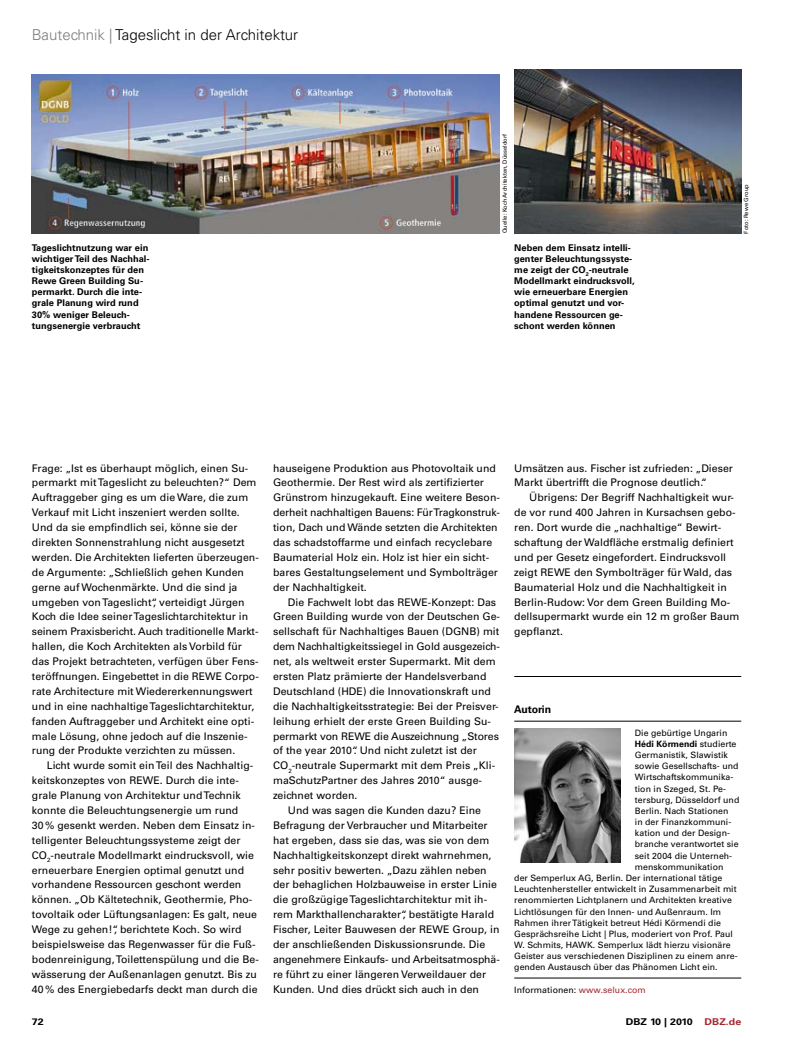
<style>
.page{position:relative;width:798px;height:1053px;background:#fff}
.page>*{position:absolute;margin:0;border:0;box-sizing:border-box;transform-origin:0 0}
.t1{font:300 15px "Univers LT Std";color:#000}
.t2{font:10.5px/14.9px "Univers LT Std";letter-spacing:.005em;color:#000}
.t3{font:700 10.5px "Univers LT Std";letter-spacing:-.005em;color:#000}
.t4{font:700 9.38px "Univers LT Std";letter-spacing:-.025em;color:#000;scale:1.13 1}
.t5{font:700 9.38px "Univers LT Std";color:#a52933;scale:1.13 1}
.t6{font:700 9.38px "Univers LT Std";letter-spacing:.005em;color:#000;scale:1.13 1}
.t7{font:700 9.25px/11.1px "Univers LT Std";letter-spacing:.005em;color:#000}
.t8{font:8.75px "Univers LT Std";letter-spacing:.005em;color:#000}
.t9{font:700 8.75px "Univers LT Std";letter-spacing:.005em;color:#000}
.t10{font:5.75px "Univers LT Std";letter-spacing:.005em;color:#000}
.s1{color:#7a7b7c}
.s2{font-weight:400}
.s3{color:#a72931}
</style>
<div class="page">
<hr style="left:514px;top:676px;width:227px;height:1px;background:#000">
<hr style="left:514px;top:720px;width:227px;height:1px;background:#000">
<hr style="left:514px;top:977px;width:227px;height:1px;background:#000">
<img style="left:514px;top:728px;width:106px;height:134px">
<img style="left:32px;top:74px;width:467px;height:159px">
<img style="left:514px;top:69px;width:227px;height:164px">
<h1 class="t1" style="left:32px;top:26px;width:268px"><span class="s1">Bautechnik |</span> Tageslicht in der Architektur</h1>
<p class="t7" style="left:32px;top:242px;width:119px">Tageslichtnutzung war ein wichtiger Teil des Nachhal&shy;tigkeitskonzeptes für den<br>Rewe Green Building Su&shy;permarkt. Durch die inte&shy;grale Planung wird rund<br>30% weniger Beleuch&shy;tungsenergie verbraucht</p>
<p class="t10" style="left:501px;top:233px;width:101px;rotate:-90deg">Quelle: Koch Architekten, Düsseldorf</p>
<p class="t7" style="left:514px;top:242px;width:122px">Neben dem Einsatz intelli&shy;genter Beleuchtungssyste&shy;me zeigt der CO<sub>2</sub>-neutrale<br>Modellmarkt eindrucksvoll, wie erneuerbare Energien optimal genutzt und vor&shy;handene Ressourcen ge&shy;schont werden können</p>
<p class="t10" style="left:742px;top:233px;width:51px;rotate:-90deg">Foto: Rewe Group</p>
<p class="t2" style="left:32px;top:460px;width:228px">Frage: „Ist es überhaupt möglich, einen Su&shy;permarkt mit Tageslicht zu beleuchten?“ Dem Auftraggeber ging es um die Ware, die zum Verkauf mit Licht inszeniert werden sollte.<br>Und da sie empfindlich sei, könne sie der direkten Sonnenstrahlung nicht ausgesetzt werden. Die Architekten lieferten überzeugen&shy;de Argumente: „Schließlich gehen Kunden gerne auf Wochenmärkte. Und die sind ja umgeben von Tageslicht“, verteidigt Jürgen Koch die Idee seiner Tageslichtarchitektur in seinem Praxisbericht. Auch traditionelle Markt&shy;hallen, die Koch Architekten als Vorbild für das Projekt betrachteten, verfügen über Fens&shy;teröffnungen. Eingebettet in die REWE Corpo&shy;rate Architecture mit Wiedererkennungswert und in eine nachhaltige Tageslichtarchitektur, fanden Auftraggeber und Architekt eine opti&shy;male Lösung, ohne jedoch auf die Inszenie&shy;rung der Produkte verzichten zu müssen.</p>
<p class="t2" style="left:32px;top:758px;width:228px;text-indent:15px">Licht wurde somit ein Teil des Nachhaltig&shy;keitskonzeptes von REWE. Durch die inte&shy;grale Planung von Architektur und Technik konnte die Beleuchtungsenergie um rund 30% gesenkt werden. Neben dem Einsatz in&shy;telligenter Beleuchtungssysteme zeigt der CO<sub>2</sub>-neutrale Modellmarkt eindrucksvoll, wie erneuerbare Energien optimal genutzt und vorhandene Ressourcen geschont werden können. „Ob Kältetechnik, Geothermie, Pho&shy;tovoltaik oder Lüftungsanlagen: Es galt, neue Wege zu gehen!“, berichtete Koch. So wird beispielsweise das Regenwasser für die Fuß&shy;bodenreinigung, Toilettenspülung und die Be&shy;wässerung der Außenanlagen genutzt. Bis zu 40% des Energiebedarfs deckt man durch die</p>
<p class="t6" style="left:32px;top:1016px;width:12px">72</p>
<p class="t2" style="left:273px;top:460px;width:228px">hauseigene Produktion aus Photovoltaik und Geothermie. Der Rest wird als zertifizierter Grünstrom hinzugekauft. Eine weitere Beson&shy;derheit nachhaltigen Bauens: Für Tragkonstruk&shy;tion, Dach und Wände setzten die Architekten das schadstoffarme und einfach recyclebare Baumaterial Holz ein. Holz ist hier ein sicht&shy;bares Gestaltungselement und Symbolträger der Nachhaltigkeit.</p>
<p class="t2" style="left:288px;top:594px;width:210px">Die Fachwelt lobt das REWE-Konzept: Das</p>
<p class="t2" style="left:273px;top:609px;width:228px">Green Building wurde von der Deutschen Ge-</p>
<p class="t2" style="left:273px;top:624px;width:228px">sellschaft für Nachhaltiges Bauen (DGNB) mit</p>
<p class="t2" style="left:273px;top:639px;width:227px">dem Nachhaltigkeitssiegel in Gold ausgezeich-</p>
<p class="t2" style="left:273px;top:654px;width:224px">net, als weltweit erster Supermarkt. Mit dem</p>
<p class="t2" style="left:273px;top:669px;width:215px">ersten Platz prämierte der Handelsverband</p>
<p class="t2" style="left:273px;top:683px;width:219px">Deutschland (HDE) die Innovationskraft und</p>
<p class="t2" style="left:273px;top:698px;width:227px">die Nachhaltigkeitsstrategie: Bei der Preisver-</p>
<p class="t2" style="left:273px;top:713px;width:219px">leihung erhielt der erste Green Building Su-</p>
<p class="t2" style="left:273px;top:728px;width:227px">permarkt von REWE die Auszeichnung „Stores</p>
<p class="t2" style="left:273px;top:743px;width:205px">of the year 2010“. Und nicht zuletzt ist der</p>
<p class="t2" style="left:273px;top:758px;width:223px">CO<sub>2</sub>-neutrale Supermarkt mit dem Preis „Kli-</p>
<p class="t2" style="left:273px;top:773px;width:210px">maSchutzPartner des Jahres 2010“ ausge-</p>
<p class="t2" style="left:273px;top:788px;width:86px">zeichnet worden.</p>
<p class="t2" style="left:288px;top:802px;width:194px">Und was sagen die Kunden dazu? Eine</p>
<p class="t2" style="left:273px;top:817px;width:216px">Befragung der Verbraucher und Mitarbeiter</p>
<p class="t2" style="left:273px;top:832px;width:218px">hat ergeben, dass sie das, was sie von dem</p>
<p class="t2" style="left:273px;top:847px;width:220px">Nachhaltigkeitskonzept direkt wahrnehmen,</p>
<p class="t2" style="left:273px;top:862px;width:215px">sehr positiv bewerten. „Dazu zählen neben</p>
<p class="t2" style="left:273px;top:877px;width:225px">der behaglichen Holzbauweise in erster Linie</p>
<p class="t2" style="left:273px;top:892px;width:215px">die großzügige Tageslichtarchitektur mit ih-</p>
<p class="t2" style="left:273px;top:907px;width:222px">rem Markthallencharakter“, bestätigte Harald</p>
<p class="t2" style="left:273px;top:922px;width:228px">Fischer, Leiter Bauwesen der REWE Group, in</p>
<p class="t2" style="left:273px;top:936px;width:214px">der anschließenden Diskussionsrunde. Die</p>
<p class="t2" style="left:273px;top:951px;width:228px">angenehmere Einkaufs- und Arbeitsatmosphä-</p>
<p class="t2" style="left:273px;top:966px;width:214px">re führt zu einer längeren Verweildauer der</p>
<p class="t2" style="left:273px;top:981px;width:207px">Kunden. Und dies drückt sich auch in den</p>
<p class="t2" style="left:514px;top:460px;width:220px">Umsätzen aus. Fischer ist zufrieden: „Dieser<br>Markt übertrifft die Prognose deutlich.“</p>
<p class="t2" style="left:514px;top:490px;width:226px;text-indent:15px">Übrigens: Der Begriff Nachhaltigkeit wur&shy;de vor rund 400 Jahren in Kursachsen gebo&shy;ren. Dort wurde die „nachhaltige“ Bewirt&shy;schaftung der Waldfläche erstmalig definiert und per Gesetz eingefordert. Eindrucksvoll zeigt REWE den Symbolträger für Wald, das Baumaterial Holz und die Nachhaltigkeit in Berlin-Rudow: Vor dem Green Building Mo&shy;dellsupermarkt wurde ein 12 m großer Baum gepflanzt.</p>
<p class="t3" style="left:514px;top:703px;width:39px">Autorin</p>
<p class="t8" style="left:634px;top:727px;width:94px">Die gebürtige Ungarin</p>
<p class="t9" style="left:634px;top:738px;width:103px">Hédi Körmendi <span class="s2">studierte</span></p>
<p class="t8" style="left:634px;top:749px;width:94px">Germanistik, Slawistik</p>
<p class="t8" style="left:634px;top:761px;width:105px">sowie Gesellschafts- und</p>
<p class="t8" style="left:634px;top:772px;width:100px">Wirtschaftskommunika-</p>
<p class="t8" style="left:634px;top:783px;width:93px">tion in Szeged, St. Pe-</p>
<p class="t8" style="left:634px;top:794px;width:106px">tersburg, Düsseldorf und</p>
<p class="t8" style="left:634px;top:805px;width:95px">Berlin. Nach Stationen</p>
<p class="t8" style="left:634px;top:816px;width:98px">in der Finanzkommuni-</p>
<p class="t8" style="left:634px;top:828px;width:97px">kation und der Design-</p>
<p class="t8" style="left:634px;top:839px;width:105px">branche verantwortet sie</p>
<p class="t8" style="left:634px;top:850px;width:99px">seit 2004 die Unterneh-</p>
<p class="t8" style="left:634px;top:861px;width:90px">menskommunikation</p>
<p class="t8" style="left:514px;top:872px;width:209px">der Semperlux AG, Berlin. Der international tätige</p>
<p class="t8" style="left:514px;top:883px;width:224px">Leuchtenhersteller entwickelt in Zusammenarbeit mit</p>
<p class="t8" style="left:514px;top:895px;width:219px">renommierten Lichtplanern und Architekten kreative</p>
<p class="t8" style="left:514px;top:906px;width:208px">Lichtlösungen für den Innen- und Außenraum. Im</p>
<p class="t8" style="left:514px;top:917px;width:208px">Rahmen ihrer Tätigkeit betreut Hédi Körmendi die</p>
<p class="t8" style="left:514px;top:928px;width:220px">Gesprächsreihe Licht | Plus, mode-riert von Prof. Paul</p>
<p class="t8" style="left:514px;top:939px;width:218px">W. Schmits, HAWK. Semperlux lädt hierzu visionäre</p>
<p class="t8" style="left:514px;top:950px;width:225px">Geister aus verschiedenen Diszi- pli- nen zu einem anre-</p>
<p class="t8" style="left:514px;top:961px;width:205px">genden Austausch über das Phänomen Licht ein.</p>
<p class="t8" style="left:514px;top:984px;width:133px">Informationen: <span class="s3">www.selux.com</span></p>
<p class="t4" style="left:625px;top:1016px;width:61px">DBZ 10 | 2010</p>
<p class="t5" style="left:704px;top:1016px;width:34px">DBZ.de</p>
</div>
